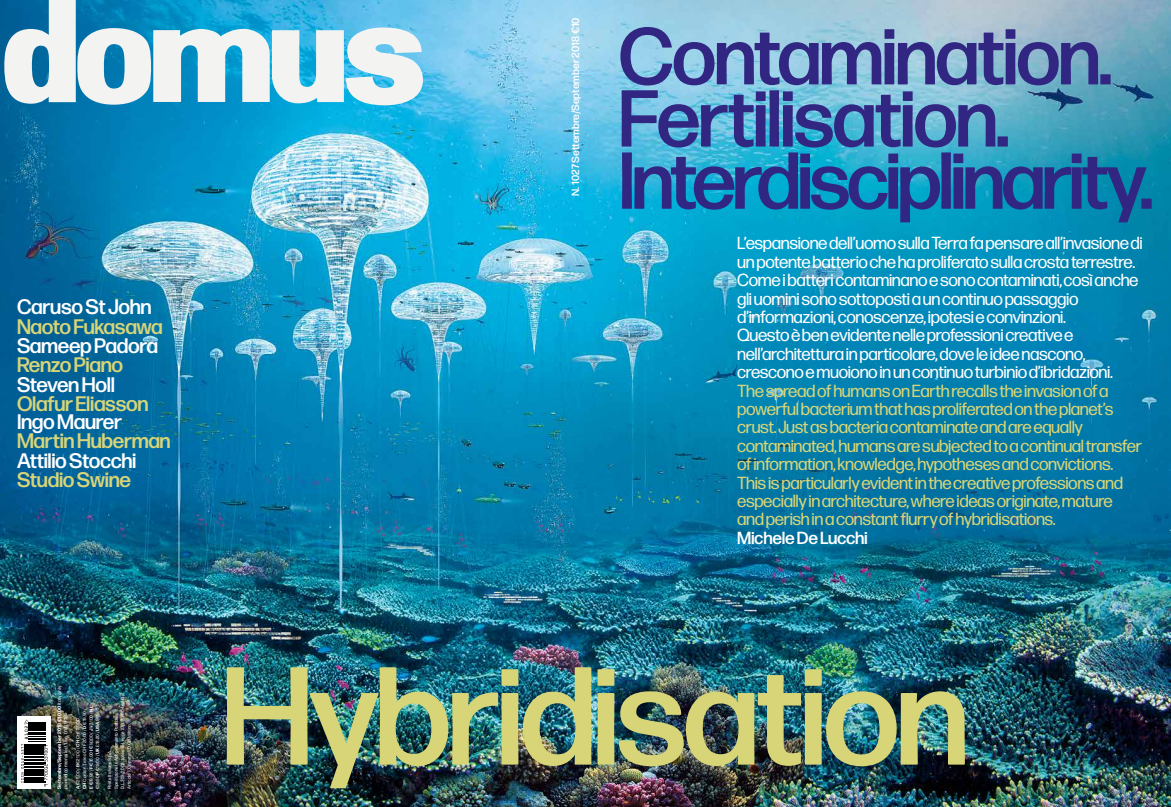
<style>
.page{position:relative;width:1171px;height:807px;background:#fff}
.page>*{position:absolute;margin:0;border:0;box-sizing:border-box;transform-origin:0 0}
.t1{font:500 138.95px "Forma DJR Banner";color:#d8d578}
.t2{font:500 80.33px/62.1px "Forma DJR Banner";color:#312783}
.t3{font:500 21px "Forma DJR Banner";letter-spacing:.015em;color:#d8d578}
.t4{font:500 21px "Forma DJR Banner";letter-spacing:.015em;color:#fff}
.t5{font:17.5px/18.4px "Forma DJR Banner";letter-spacing:.015em;color:#fff}
.t6{font:17.5px/18.4px "Forma DJR Banner";letter-spacing:.015em;color:#d8d578}
.t7{font:500 17.5px "Forma DJR Banner";letter-spacing:.02em;color:#fff}
.t8{font:500 10.5px "Forma DJR Text";letter-spacing:-.005em;color:#fff}
.t9{font:5.08px/6.6px "Forma DJR Text";letter-spacing:.025em;color:#fff}
.t10{font:4.55px/6.6px "Forma DJR Text";letter-spacing:.025em;color:#fff}
.s1{font-weight:700}
</style>
<div class="page">
<img style="left:0;top:0;width:1171px;height:806px">
<div style="left:17px;top:716px;width:34px;height:72px;background:#fff"></div>
<svg style="left:21px;top:719px;width:26px;height:66px"></svg>
<svg style="left:3px;top:0;width:420px;height:105px;fill:#f3f3f2"></svg>
<p class="t4" style="left:17px;top:294px;width:136px">Caruso St John</p>
<p class="t3" style="left:17px;top:313px;width:147px">Naoto Fukasawa</p>
<p class="t4" style="left:17px;top:332px;width:142px">Sameep Padora</p>
<p class="t3" style="left:17px;top:352px;width:107px">Renzo Piano</p>
<p class="t4" style="left:17px;top:371px;width:99px">Steven Holl</p>
<p class="t3" style="left:17px;top:390px;width:132px">Olafur Eliasson</p>
<p class="t4" style="left:17px;top:408px;width:106px">Ingo Maurer</p>
<p class="t3" style="left:17px;top:428px;width:155px">Martin Huberman</p>
<p class="t4" style="left:17px;top:447px;width:120px">Attilio Stocchi</p>
<p class="t3" style="left:17px;top:466px;width:115px">Studio Swine</p>
<p class="t9" style="left:56px;top:788px;width:105px;rotate:-90deg"><span class="s1">Settembre/September 2018 €10.00</span> Italy only periodico mensile d. usc. 01/09/18</p>
<p class="t10" style="left:106px;top:788px;width:95px;rotate:-90deg">Poste Italiane S.p.A.<br>Spedizione in Abbonamento Postale D.L.353/2003. (conv. in Legge 27/02/2004 n.46), Articolo 1, Comma 1, DCB-Milano</p>
<p class="t10" style="left:81px;top:788px;width:84px;rotate:-90deg"><span class="s1">CH</span> Canton Ticino CHF 20,00 / <span class="s1">D</span> €19,90 /<br><span class="s1">E</span> €19.95 / <span class="s1">F</span> €16,00 <span class="s1">I</span> € 10,00 / <span class="s1">J</span> ¥3,100 / <span class="s1">NL </span>€16.50 <span class="s1">P</span> €19,00 / <span class="s1">UK</span> £18.20 / <span class="s1">USA</span> $19.95</p>
<p class="t10" style="left:75px;top:788px;width:72px;rotate:-90deg"><span class="s1">A</span> €25,00 / <span class="s1">B</span> €21,00 / <span class="s1">CH</span> CHF 20,00</p>
<p class="t8" style="left:569px;top:195px;width:180px;rotate:-90deg">N. 1027 Settembre/September 2018 €10</p>
<h2 class="t2" style="left:620px;top:24px;width:534px">Contamination.<br>Fertilisation.<br>Interdisciplinarity.</h2>
<p class="t5" style="left:737px;top:234px;width:406px">L’espansione dell’uomo sulla Terra fa pensare all’invasione di un potente batterio che ha proliferato sulla crosta terrestre.<br>Come i batteri contaminano e sono contaminati, così anche gli uomini sono sottoposti a un continuo passaggio d’informazioni, conoscenze, ipotesi e convinzioni.<br>Questo è ben evidente nelle professioni creative e nell’architettura in particolare, dove le idee nascono, crescono e muoiono in un continuo turbinio d’ibridazioni.</p>
<p class="t6" style="left:737px;top:381px;width:406px">The spread of humans on Earth recalls the invasion of a powerful bacterium that has proliferated on the planet’s crust. Just as bacteria contaminate and are equally contaminated, humans are subjected to a continual transfer of information, knowledge, hypotheses and convictions.<br>This is particularly evident in the creative professions and especially in architecture, where ideas originate, mature and perish in a constant flurry of hybridisations.</p>
<p class="t7" style="left:737px;top:526px;width:132px">Michele De Lucchi</p>
<h1 class="t1" style="left:223px;top:629px;width:745px">Hybridisation</h1>
</div>
